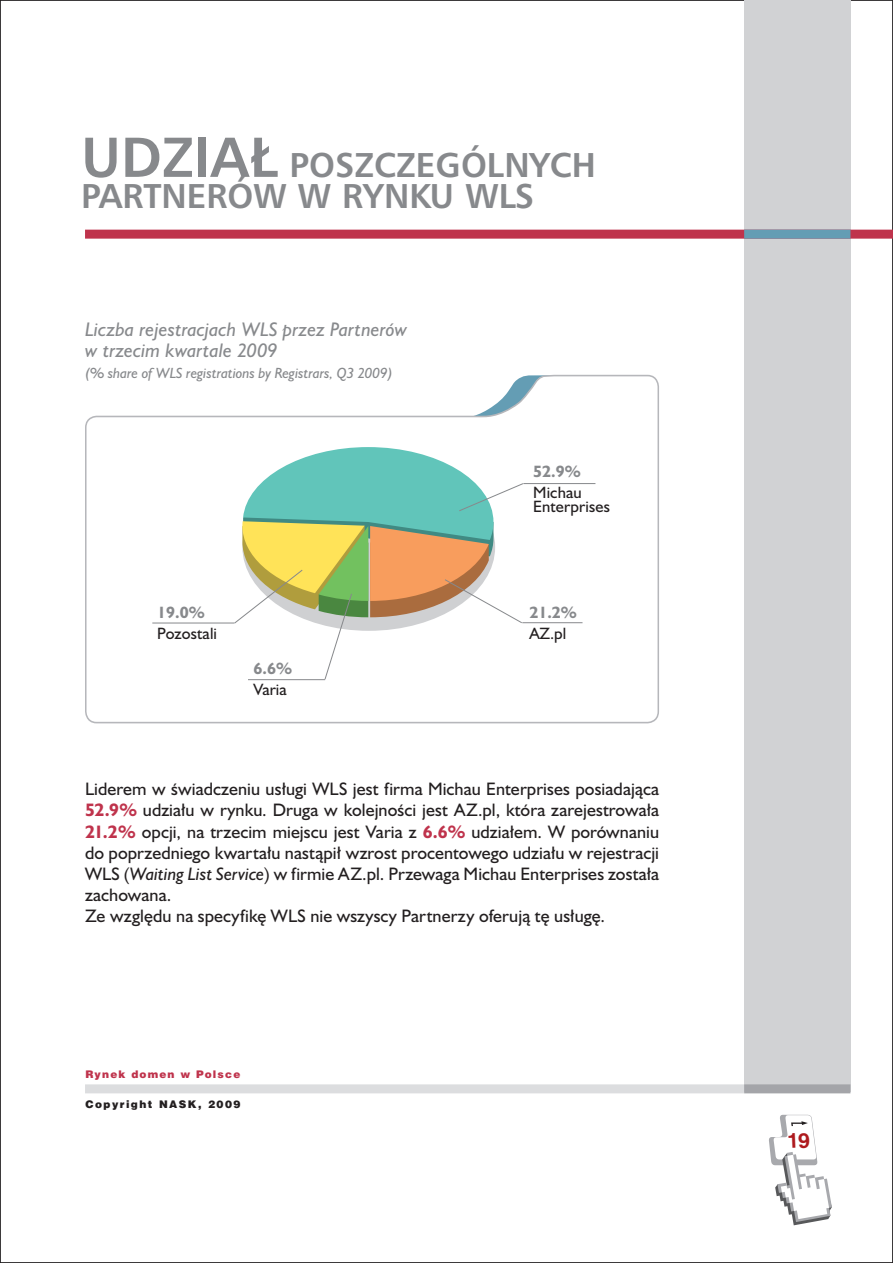
<style>
.page{position:relative;width:893px;height:1263px;background:#fff}
.page>*{position:absolute;margin:0;border:0;box-sizing:border-box;transform-origin:0 0}
.t1{font:700 33px/31.5px "Humnst 777 PL";color:#87898c}
.t2{font:italic 18px/21px "Humanst 521 PL";letter-spacing:.005em;color:#87898c}
.t3{font:16.5px/21.1px "Humanst 521 PL";letter-spacing:.005em;color:#231f20}
.t4{font:15px/21px "Humanst 521 PL";letter-spacing:.005em;color:#231f20}
.t5{font:700 15px/21px "Humanst 521 PL";color:#87898c}
.t6{font:italic 13.5px "Humanst 521 PL";letter-spacing:-.005em;color:#87898c}
.t7{font:900 10.5px "Switzerland";letter-spacing:.14em;color:#231f20}
.t8{font:900 10.5px "Switzerland";letter-spacing:.11em;color:#bf334c}
.s1{font-size:54px}
.s2{font-weight:700;color:#87898c}
.s3{font-weight:400;color:#231f20}
.s4{font-weight:700;color:#bf334c}
.s5{font-style:italic}
</style>
<div class="page">
<div style="left:744px;top:0;width:106px;height:1092px;background:#d1d2d4"></div>
<div style="left:85px;top:230px;width:808px;height:9px;background:#bf334c"></div>
<div style="left:744px;top:230px;width:106px;height:9px;background:#649db4"></div>
<div style="left:85px;top:1084px;width:659px;height:9px;background:#dcdddf"></div>
<div style="left:744px;top:1084px;width:106px;height:9px;background:#a4a5a9"></div>
<svg style="left:85px;top:376px;width:574px;height:348px"></svg>
<hr style="left:152px;top:623px;width:82px;height:1px;background:#87898c">
<hr style="left:522px;top:622px;width:60px;height:1px;background:#87898c">
<hr style="left:523px;top:483px;width:72px;height:1px;background:#87898c">
<svg style="left:234px;top:447px;width:290px;height:233px"></svg>
<svg style="left:769px;top:1115px;width:63px;height:110px"></svg>
<p class="t1" style="left:81px;top:150px;width:516px"><span class="s1">UDZIAŁ</span> POSZCZEGÓLNYCH<br>PARTNERÓW W RYNKU WLS</p>
<p class="t2" style="left:85px;top:319px;width:324px">Liczba rejestracjach WLS przez Partnerów w trzecim kwartale 2009</p>
<p class="t6" style="left:85px;top:365px;width:309px">(% share of WLS registrations by Registrars, Q3 2009)</p>
<p class="t4" style="left:157px;top:602px;width:61px"><span class="s2">19.0%<br></span>Pozostali</p>
<p class="t4" style="left:254px;top:659px;width:40px"><span class="s2">6.6%<br></span>Varia</p>
<p class="t4" style="left:533px;top:461px;width:50px"><span class="s2">52.9%<br></span>Michau</p>
<p class="t4" style="left:533px;top:496px;width:78px">Enterprises</p>
<p class="t5" style="left:529px;top:602px;width:49px">21.2%<br><span class="s3">AZ.pl</span></p>
<p class="t3" style="left:85px;top:779px;width:576px">Liderem w świadczeniu usługi WLS jest firma Michau Enterprises posiadająca <span class="s4">52.9%</span> udziału w rynku. Druga w kolejności jest AZ.pl, która zarejestrowała <span class="s4">21.2%</span> opcji, na trzecim miejscu jest Varia z <span class="s4">6.6%</span> udziałem. W porównaniu do poprzedniego kwartału nastąpił wzrost procentowego udziału w rejestracji WLS (<span class="s5">Waiting List Service</span>) w firmie AZ.pl. Przewaga Michau Enterprises została zachowana.<br>Ze względu na specyfikę WLS nie wszyscy Partnerzy oferują tę usługę.</p>
<p class="t8" style="left:85px;top:1068px;width:157px">Rynek domen w Polsce</p>
<p class="t7" style="left:85px;top:1098px;width:157px">Copyright NASK, 2009</p>
</div>
